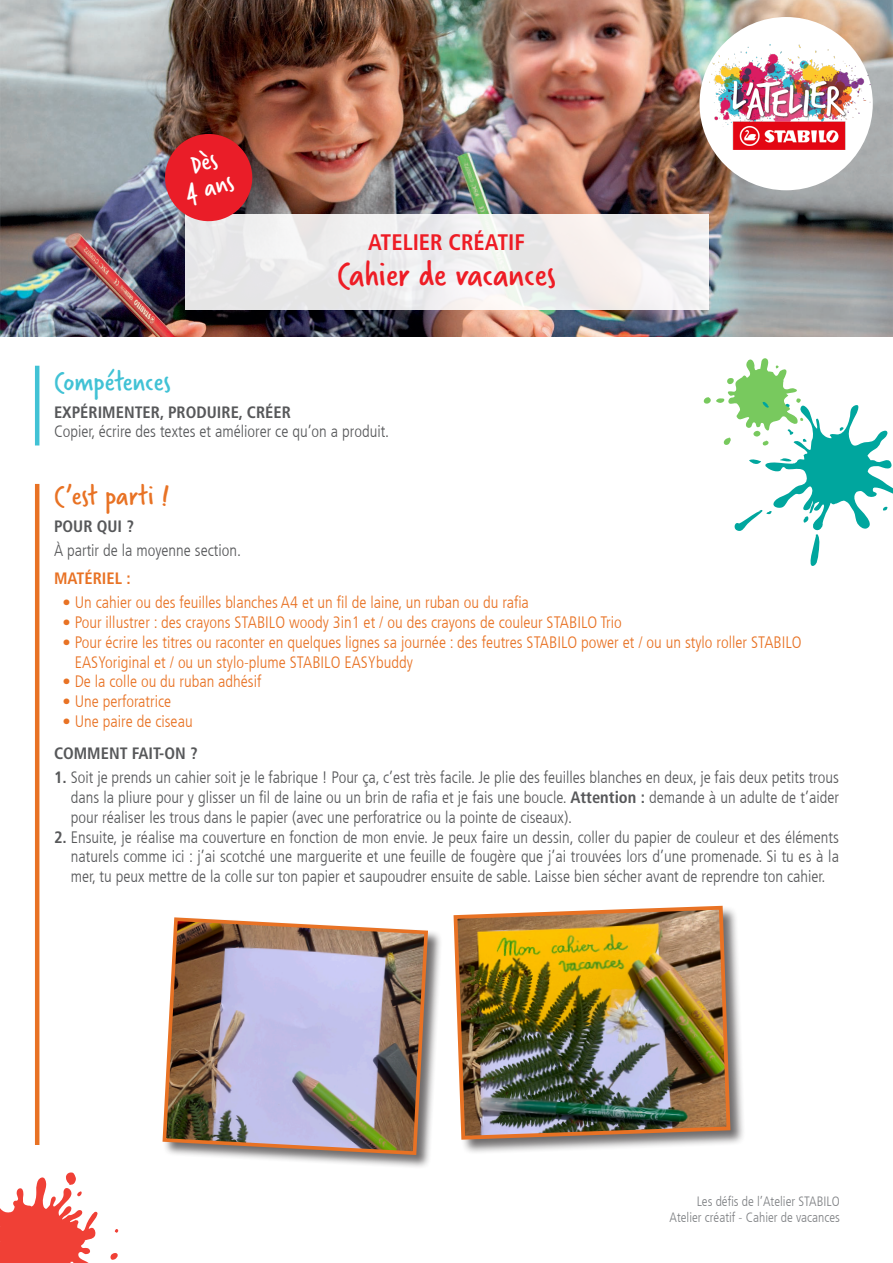
<style>
.page{position:relative;width:893px;height:1263px;background:#fff}
.page>*{position:absolute;margin:0;border:0;box-sizing:border-box;transform-origin:0 0}
.t1{font:37.5px "Verveine Corp";color:#ee1c25}
.t2{font:30px "Verveine Corp";color:#41c2d5}
.t3{font:30px "Verveine Corp";color:#e87224}
.t4{font:28.5px "Verveine Corp";color:#fff}
.t5{font:700 condensed 22.5px "Frutiger LT Com";color:#ee1c25}
.t6{font:300 condensed 16.5px/19.8px "Frutiger LT Com";color:#57585a;text-align:justify}
.t7{font:300 condensed 16.5px/19.8px "Frutiger LT Com";color:#e87224}
.t8{font:700 condensed 16.5px "Frutiger LT Com";color:#57585a}
.t9{font:700 condensed 16.5px "Frutiger LT Com";color:#e87224}
.t10{font:300 condensed 13.5px "Frutiger LT Com";color:#808285}
.s1{font-weight:700}
</style>
<div class="page">
<img style="left:0;top:0;width:893px;height:336px">
<div style="left:699px;top:17px;width:174px;height:173px;background:#fff;border-radius:50%"></div>
<img style="left:710px;top:45px;width:161px;height:105px">
<hr style="left:35px;top:366px;width:4px;height:79px;background:#41c2d5">
<svg style="left:703px;top:358px;width:190px;height:208px"></svg>
<svg style="left:114px;top:1229px;width:4px;height:4px"></svg>
<svg style="left:110px;top:1253px;width:8px;height:7px"></svg>
<svg style="left:0;top:1172px;width:98px;height:91px"></svg>
<hr style="left:35px;top:484px;width:4px;height:661px;background:#e87224">
<div style="left:162px;top:917px;width:281px;height:252px;background:#231f20;opacity:.65"></div>
<img style="left:162px;top:917px;width:268px;height:240px">
<div style="left:453px;top:905px;width:293px;height:250px;background:#231f20;opacity:.65"></div>
<img style="left:453px;top:905px;width:279px;height:237px">
<div style="left:185px;top:214px;width:523px;height:95px;background:#eeeded"></div>
<img style="left:161px;top:130px;width:96px;height:95px">
<p class="t4" style="left:181px;top:173px;width:50px;rotate:-13deg">4 ans</p>
<p class="t2" style="left:54px;top:361px;width:118px">Compétences</p>
<p class="t5" style="left:368px;top:228px;width:158px">ATELIER CRÉATIF</p>
<p class="t1" style="left:337px;top:249px;width:220px">Cahier de vacances</p>
<p class="t8" style="left:54px;top:402px;width:238px">EXPÉRIMENTER, PRODUIRE, CRÉER</p>
<p class="t6" style="left:54px;top:421px;width:337px">Copier, écrire des textes et améliorer ce qu’on a produit.</p>
<p class="t3" style="left:54px;top:475px;width:117px">C’est parti !</p>
<p class="t8" style="left:54px;top:516px;width:82px">POUR QUI ?</p>
<p class="t6" style="left:54px;top:540px;width:188px">À partir de la moyenne section.</p>
<p class="t9" style="left:54px;top:568px;width:78px">MATÉRIEL :</p>
<p class="t7" style="left:63px;top:592px;width:468px">• Un cahier ou des feuilles blanches A4 et un fil de laine, un ruban ou du rafia</p>
<p class="t7" style="left:63px;top:612px;width:561px">• Pour illustrer : des crayons STABILO woody 3in1 et / ou des crayons de couleur STABILO Trio</p>
<p class="t7" style="left:75px;top:632px;width:729px;text-indent:-12px">• Pour écrire les titres ou raconter en quelques lignes sa journée : des feutres STABILO power et / ou un stylo roller STABILO<br>EASYoriginal et / ou un stylo-plume STABILO EASYbuddy</p>
<p class="t7" style="left:63px;top:672px;width:200px">• De la colle ou du ruban adhésif</p>
<p class="t7" style="left:63px;top:691px;width:110px">• Une perforatrice</p>
<p class="t7" style="left:63px;top:711px;width:132px">• Une paire de ciseau</p>
<p class="t8" style="left:54px;top:743px;width:145px">COMMENT FAIT-ON ?</p>
<p class="t6" style="left:71px;top:767px;width:770px;text-indent:-17px"><span class="s1">1.</span> Soit je prends un cahier soit je le fabrique ! Pour ça, c’est très facile. Je plie des feuilles blanches en deux, je fais deux petits trous dans la pliure pour y glisser un fil de laine ou un brin de rafia et je fais une boucle. <span class="s1">Attention :</span> demande à un adulte de t’aider pour réaliser les trous dans le papier (avec une perforatrice ou la pointe de ciseaux).</p>
<p class="t6" style="left:71px;top:827px;width:770px;text-indent:-17px"><span class="s1">2.</span> Ensuite, je réalise ma couverture en fonction de mon envie. Je peux faire un dessin, coller du papier de couleur et des éléments naturels comme ici : j’ai scotché une marguerite et une feuille de fougère que j’ai trouvées lors d’une promenade. Si tu es à la mer, tu peux mettre de la colle sur ton papier et saupoudrer ensuite de sable. Laisse bien sécher avant de reprendre ton cahier.</p>
<p class="t10" style="left:697px;top:1193px;width:145px">Les défis de l’Atelier STABILO</p>
<p class="t10" style="left:670px;top:1209px;width:172px">Atelier créatif - Cahier de vacances</p>
</div>
